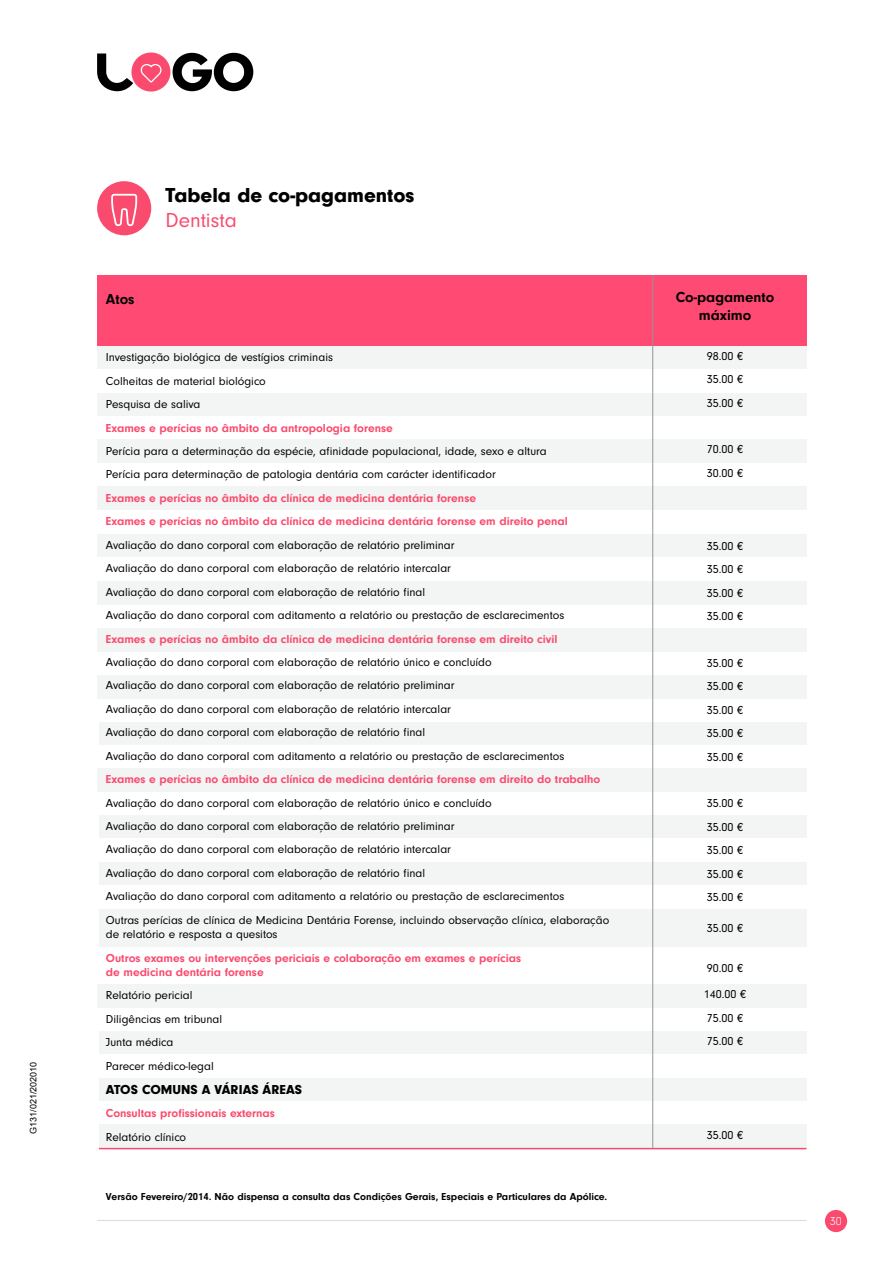
<style>
.page{position:relative;width:893px;height:1263px;background:#fff}
.page>*{position:absolute;margin:0;border:0;box-sizing:border-box;transform-origin:0 0}
.t1{font:900 21px "Neuzeit Gro";color:#000}
.t2{font:21px "Neuzeit Gro";color:#fa4b6e}
.t3{font:700 15px/18px "Neuzeit Gro";color:#000;text-align:center}
.t4{font:900 13.5px "Neuzeit Gro";color:#000}
.t5{font:12px/23.4px "Neuzeit Gro";color:#000}
.t6{font:700 12px/23.5px "Neuzeit Gro";color:#fa4b6e}
.t7{font:300 12px "Neuzeit Gro";color:#fff}
.t8{font:700 10.5px "Neuzeit Gro";color:#000}
.t9{font:9px "Arial";color:#000}
</style>
<div class="page">
<hr style="left:97px;top:1220px;width:709px;height:1px;background:#dcddde">
<div style="left:825px;top:1210px;width:22px;height:22px;background:#fa4b6e;border-radius:50%"></div>
<svg style="left:173px;top:53px;width:80px;height:38px"></svg>
<svg style="left:97px;top:54px;width:36px;height:37px"></svg>
<div style="left:131px;top:53px;width:39px;height:39px;background:#fa4b6e;border-radius:50%"></div>
<svg style="left:141px;top:64px;width:20px;height:19px"></svg>
<div style="left:97px;top:393px;width:709px;height:23px;background:#f3f4f4"></div>
<div style="left:97px;top:439px;width:709px;height:24px;background:#f3f4f4"></div>
<div style="left:97px;top:534px;width:709px;height:23px;background:#f3f4f4"></div>
<div style="left:99px;top:721px;width:707px;height:24px;background:#f3f4f4"></div>
<div style="left:99px;top:909px;width:707px;height:37px;background:#f3f4f4"></div>
<div style="left:97px;top:346px;width:709px;height:23px;background:#f3f4f4"></div>
<div style="left:99px;top:862px;width:707px;height:23px;background:#f3f4f4"></div>
<div style="left:99px;top:1077px;width:707px;height:24px;background:#f3f4f4"></div>
<div style="left:99px;top:698px;width:707px;height:24px;background:#fff"></div>
<div style="left:99px;top:815px;width:707px;height:23px;background:#f3f4f4"></div>
<div style="left:99px;top:1031px;width:707px;height:23px;background:#f3f4f4"></div>
<div style="left:99px;top:1124px;width:707px;height:24px;background:#f3f4f4"></div>
<div style="left:97px;top:581px;width:709px;height:24px;background:#f3f4f4"></div>
<div style="left:97px;top:628px;width:709px;height:24px;background:#f3f4f4"></div>
<div style="left:97px;top:675px;width:709px;height:23px;background:#f3f4f4"></div>
<div style="left:97px;top:768px;width:709px;height:24px;background:#f3f4f4"></div>
<div style="left:97px;top:984px;width:709px;height:23px;background:#f3f4f4"></div>
<div style="left:97px;top:487px;width:709px;height:23px;background:#f3f4f4"></div>
<hr style="left:99px;top:1148px;width:707px;height:1px;background:#fa4b6e">
<div style="left:97px;top:275px;width:709px;height:71px;background:#ff4a73"></div>
<div style="left:97px;top:181px;width:54px;height:54px;background:#fa4b6e;border-radius:50%"></div>
<svg style="left:111px;top:194px;width:26px;height:32px"></svg>
<hr style="left:652px;top:275px;width:1px;height:873px;background:#939598">
<p class="t9" style="left:27px;top:1133px;width:74px;rotate:-90deg">G131/021/202010</p>
<h1 class="t1" style="left:165px;top:183px;width:251px">Tabela de co-pagamentos</h1>
<h1 class="t2" style="left:165px;top:209px;width:73px">Dentista</h1>
<p class="t3" style="left:106px;top:290px;width:30px">Atos</p>
<p class="t3" style="left:676px;top:288px;width:100px">Co-pagamento máximo</p>
<p class="t5" style="left:106px;top:346px;width:229px">Investigação biológica de vestígios criminais<br>Colheitas de material biológico<br>Pesquisa de saliva</p>
<p class="t6" style="left:106px;top:416px;width:288px">Exames e perícias no âmbito da antropologia forense</p>
<p class="t5" style="left:106px;top:439px;width:442px">Perícia para a determinação da espécie, afinidade populacional, idade, sexo e altura<br>Perícia para determinação de patologia dentária com carácter identificador</p>
<p class="t6" style="left:106px;top:486px;width:463px">Exames e perícias no âmbito da clínica de medicina dentária forense<br>Exames e perícias no âmbito da clínica de medicina dentária forense em direito penal</p>
<p class="t5" style="left:106px;top:533px;width:460px">Avaliação do dano corporal com elaboração de relatório preliminar<br>Avaliação do dano corporal com elaboração de relatório intercalar<br>Avaliação do dano corporal com elaboração de relatório final<br>Avaliação do dano corporal com aditamento a relatório ou prestação de esclarecimentos</p>
<p class="t6" style="left:106px;top:627px;width:453px">Exames e perícias no âmbito da clínica de medicina dentária forense em direito civil</p>
<p class="t5" style="left:106px;top:651px;width:460px">Avaliação do dano corporal com elaboração de relatório único e concluído<br>Avaliação do dano corporal com elaboração de relatório preliminar<br>Avaliação do dano corporal com elaboração de relatório intercalar<br>Avaliação do dano corporal com elaboração de relatório final<br>Avaliação do dano corporal com aditamento a relatório ou prestação de esclarecimentos</p>
<p class="t6" style="left:106px;top:767px;width:496px">Exames e perícias no âmbito da clínica de medicina dentária forense em direito do trabalho</p>
<p class="t5" style="left:106px;top:791px;width:505px">Avaliação do dano corporal com elaboração de relatório único e concluído<br>Avaliação do dano corporal com elaboração de relatório preliminar<br>Avaliação do dano corporal com elaboração de relatório intercalar<br>Avaliação do dano corporal com elaboração de relatório final<br>Avaliação do dano corporal com aditamento a relatório ou prestação de esclarecimentos<br>Outras perícias de clínica de Medicina Dentária Forense, incluindo observação clínica, elaboração</p>
<p class="t5" style="left:106px;top:922px;width:173px">de relatório e resposta a quesitos</p>
<p class="t6" style="left:106px;top:950px;width:417px;line-height:14.5px">Outros exames ou intervenções periciais e colaboração em exames e perícias de medicina dentária forense</p>
<p class="t5" style="left:106px;top:984px;width:118px">Relatório pericial<br>Diligências em tribunal<br>Junta médica<br>Parecer médico-legal</p>
<p class="t4" style="left:106px;top:1081px;width:197px">ATOS COMUNS A VÁRIAS ÁREAS</p>
<p class="t6" style="left:106px;top:1102px;width:170px">Consultas profissionais externas</p>
<p class="t5" style="left:106px;top:1125px;width:82px">Relatório clínico</p>
<p class="t8" style="left:106px;top:1191px;width:503px">Versão Fevereiro/2014. Não dispensa a consulta das Condições Gerais, Especiais e Particulares da Apólice.</p>
<p class="t5" style="left:707px;top:344px;width:38px;text-align:justify">98.00 € 35.00 € 35.00 €</p>
<p class="t5" style="left:707px;top:438px;width:38px">70.00 €<br>30.00 €</p>
<p class="t5" style="left:707px;top:535px;width:38px;text-align:justify">35.00 € 35.00 € 35.00 € 35.00 €</p>
<p class="t5" style="left:707px;top:652px;width:38px;text-align:justify">35.00 € 35.00 € 35.00 € 35.00 € 35.00 €</p>
<p class="t5" style="left:707px;top:792px;width:38px;text-align:justify">35.00 € 35.00 € 35.00 € 35.00 € 35.00 €</p>
<p class="t5" style="left:707px;top:916px;width:38px">35.00 €</p>
<p class="t5" style="left:707px;top:956px;width:38px">90.00 €</p>
<p class="t5" style="left:704px;top:983px;width:44px">140.00 €<br>75.00 €<br>75.00 €</p>
<p class="t5" style="left:707px;top:1123px;width:38px">35.00 €</p>
<p class="t7" style="left:830px;top:1215px;width:13px">30</p>
</div>
